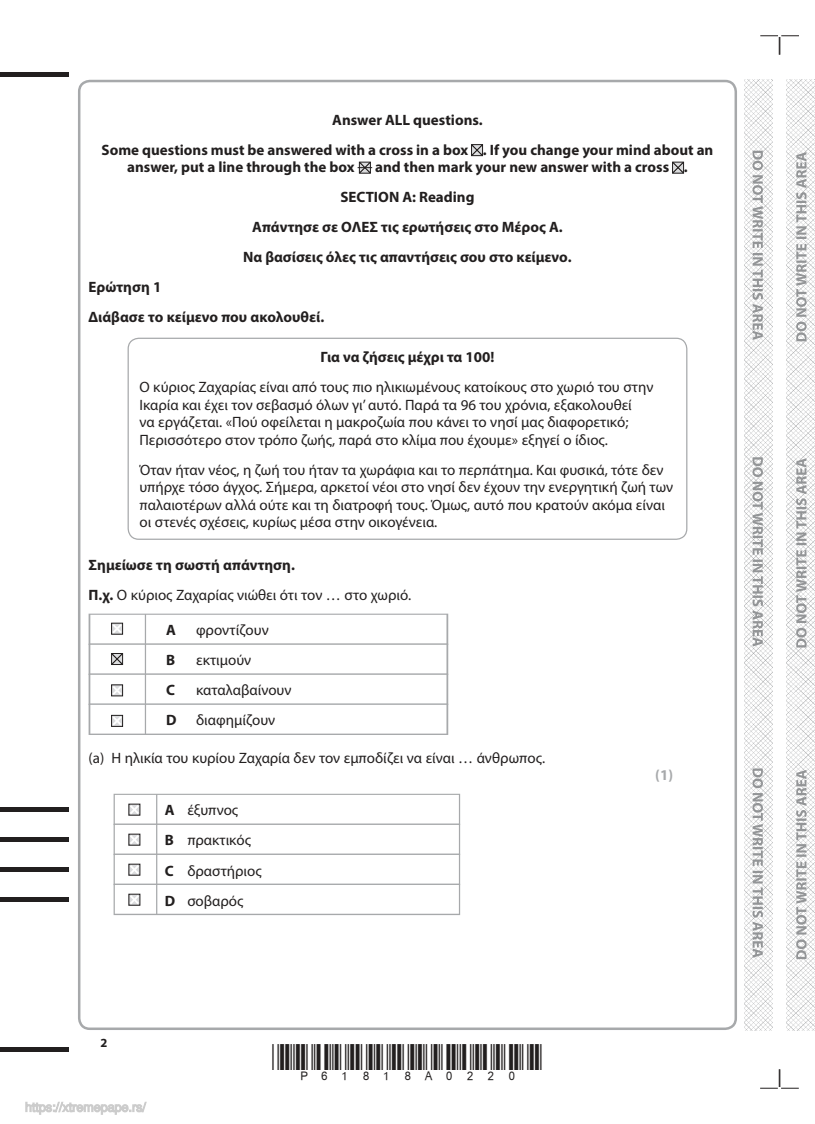
<style>
.page{position:relative;width:815px;height:1124px;background:#fff}
.page>*{position:absolute;margin:0;border:0;box-sizing:border-box;transform-origin:0 0}
.t1{font:15px/17.5px "Myriad Pro";color:#221f1f}
.t2{font:700 15px/30px "Myriad Pro";color:#221f1f;text-align:center}
.t3{font:700 15px "Myriad Pro";color:#a7a9ab}
.t4{font:700 12.5px "Myriad Pro";color:#221f1f}
.s1{font-weight:700}
</style>
<div class="page">
<img style="left:787px;top:80px;width:28px;height:949px">
<div style="left:78px;top:80px;width:659px;height:949px;border:3px solid #a7a9ab;border-radius:11px"></div>
<div style="left:0;top:72px;width:69px;height:5px;background:#221f1f"></div>
<hr style="left:0;top:1047px;width:69px;height:4px;background:#221f1f">
<svg style="left:760px;top:35px;width:39px;height:20px"></svg>
<svg style="left:760px;top:1069px;width:39px;height:19px"></svg>
<img style="left:744px;top:80px;width:28px;height:949px">
<svg style="left:752px;top:151px;width:11px;height:806px"></svg>
<svg style="left:796px;top:152px;width:11px;height:806px"></svg>
<div style="left:89px;top:613px;width:359px;height:31px;background:#d1d2d3"></div>
<div style="left:90px;top:614px;width:356px;height:29px;background:#fff"></div>
<div style="left:89px;top:643px;width:359px;height:31px;background:#d1d2d3"></div>
<div style="left:90px;top:644px;width:356px;height:29px;background:#fff"></div>
<div style="left:89px;top:673px;width:359px;height:31px;background:#d1d2d3"></div>
<div style="left:90px;top:674px;width:356px;height:29px;background:#fff"></div>
<div style="left:89px;top:703px;width:359px;height:31px;background:#d1d2d3"></div>
<div style="left:90px;top:704px;width:356px;height:29px;background:#fff"></div>
<svg style="left:114px;top:793px;width:346px;height:30px"></svg>
<div style="left:115px;top:794px;width:344px;height:29px;background:#fff"></div>
<svg style="left:114px;top:823px;width:346px;height:30px"></svg>
<div style="left:115px;top:824px;width:344px;height:29px;background:#fff"></div>
<svg style="left:114px;top:853px;width:346px;height:30px"></svg>
<div style="left:115px;top:854px;width:344px;height:29px;background:#fff"></div>
<svg style="left:114px;top:883px;width:346px;height:31px"></svg>
<div style="left:115px;top:884px;width:344px;height:29px;background:#fff"></div>
<svg style="left:471px;top:144px;width:13px;height:13px"></svg>
<svg style="left:358px;top:161px;width:14px;height:13px"></svg>
<svg style="left:672px;top:161px;width:13px;height:13px"></svg>
<div style="left:128px;top:337px;width:559px;height:203px;border:1px solid #a7a9ab;border-radius:11px"></div>
<hr style="left:145px;top:614px;width:1px;height:30px;background:#a7a9ab">
<hr style="left:145px;top:644px;width:1px;height:30px;background:#a7a9ab">
<hr style="left:145px;top:674px;width:1px;height:30px;background:#a7a9ab">
<hr style="left:145px;top:704px;width:1px;height:30px;background:#a7a9ab">
<svg style="left:128px;top:803px;width:13px;height:13px"></svg>
<hr style="left:156px;top:794px;width:1px;height:30px;background:#a7a9ab">
<svg style="left:128px;top:833px;width:13px;height:13px"></svg>
<hr style="left:156px;top:824px;width:1px;height:30px;background:#a7a9ab">
<svg style="left:128px;top:863px;width:13px;height:13px"></svg>
<hr style="left:156px;top:854px;width:1px;height:30px;background:#a7a9ab">
<svg style="left:128px;top:893px;width:13px;height:13px"></svg>
<hr style="left:156px;top:884px;width:1px;height:30px;background:#a7a9ab">
<svg style="left:111px;top:622px;width:13px;height:13px"></svg>
<svg style="left:111px;top:684px;width:13px;height:12px"></svg>
<svg style="left:111px;top:714px;width:13px;height:13px"></svg>
<svg style="left:111px;top:653px;width:13px;height:12px"></svg>
<hr style="left:0;top:807px;width:69px;height:4px;background:#221f1f">
<hr style="left:0;top:837px;width:69px;height:4px;background:#221f1f">
<hr style="left:0;top:867px;width:69px;height:4px;background:#221f1f">
<hr style="left:0;top:897px;width:69px;height:4px;background:#221f1f">
<svg style="left:25px;top:1101px;width:122px;height:14px"></svg>
<p class="t2" style="left:102px;top:106px;width:613px">Answer ALL questions.<br>Some questions must be answered with a cross in a box . If you change your mind about an</p>
<p class="t2" style="left:127px;top:153px;width:229px">answer, put a line through the box</p>
<p class="t2" style="left:375px;top:153px;width:314px">and then mark your new answer with a cross .</p>
<p class="t2" style="left:340px;top:183px;width:135px">SECTION A: Reading</p>
<p class="t2" style="left:252px;top:213px;width:312px">Απάντησε σε ΟΛΕΣ τις ερωτήσεις στο Μέρος Α.</p>
<p class="t2" style="left:243px;top:243px;width:330px">Να βασίσεις όλες τις απαντήσεις σου στο κείμενο.</p>
<p class="t2" style="left:89px;top:273px;width:237px;text-align:left">Ερώτηση 1<br>Διάβασε το κείμενο που ακολουθεί.</p>
<p class="t2" style="left:321px;top:343px;width:175px">Για να ζήσεις μέχρι τα 100!</p>
<p class="t1" style="left:139px;top:379px;width:515px">Ο κύριος Ζαχαρίας είναι από τους πιο ηλικιωμένους κατοίκους στο χωριό του στην Ικαρία και έχει τον σεβασμό όλων γι’ αυτό. Παρά τα 96 του χρόνια, εξακολουθεί<br>να εργάζεται. «Πού οφείλεται η μακροζωία που κάνει το νησί μας διαφορετικό; Περισσότερο στον τρόπο ζωής, παρά στο κλίμα που έχουμε» εξηγεί ο ίδιος.</p>
<p class="t1" style="left:139px;top:462px;width:535px">Όταν ήταν νέος, η ζωή του ήταν τα χωράφια και το περπάτημα. Και φυσικά, τότε δεν υπήρχε τόσο άγχος. Σήμερα, αρκετοί νέοι στο νησί δεν έχουν την ενεργητική ζωή των παλαιoτέρων αλλά ούτε και τη διατροφή τους. Όμως, αυτό που κρατούν ακόμα είναι οι στενές σχέσεις, κυρίως μέσα στην οικογένεια.</p>
<p class="t1" style="left:89px;top:551px;width:324px;line-height:30px"><span class="s1">Σημείωσε τη σωστή απάντηση.<br>Π.χ.</span> Ο κύριος Ζαχαρίας νιώθει ότι τον … στο χωριό.</p>
<p class="t2" style="left:166px;top:616px;width:11px">A</p>
<p class="t1" style="left:196px;top:622px;width:74px">φροντίζουν</p>
<p class="t2" style="left:166px;top:646px;width:11px">B</p>
<p class="t1" style="left:196px;top:652px;width:57px">εκτιμούν</p>
<p class="t2" style="left:166px;top:676px;width:10px">C</p>
<p class="t1" style="left:196px;top:682px;width:97px">καταλαβαίνουν</p>
<p class="t2" style="left:166px;top:706px;width:12px">D</p>
<p class="t1" style="left:196px;top:712px;width:81px">διαφημίζουν</p>
<p class="t1" style="left:89px;top:749px;width:458px">(a) Η ηλικία του κυρίου Ζαχαρία δεν τον εμποδίζει να είναι … άνθρωπος.</p>
<p class="t3" style="left:655px;top:769px;width:20px">(1)</p>
<p class="t1" style="left:165px;top:796px;width:98px;line-height:30px"><span class="s1">A</span> έξυπνος<br><span class="s1">B</span> πρακτικός<br><span class="s1">C</span> δραστήριος<br><span class="s1">D</span> σοβαρός</p>
<p class="t4" style="left:101px;top:1037px;width:8px">2</p>
</div>
